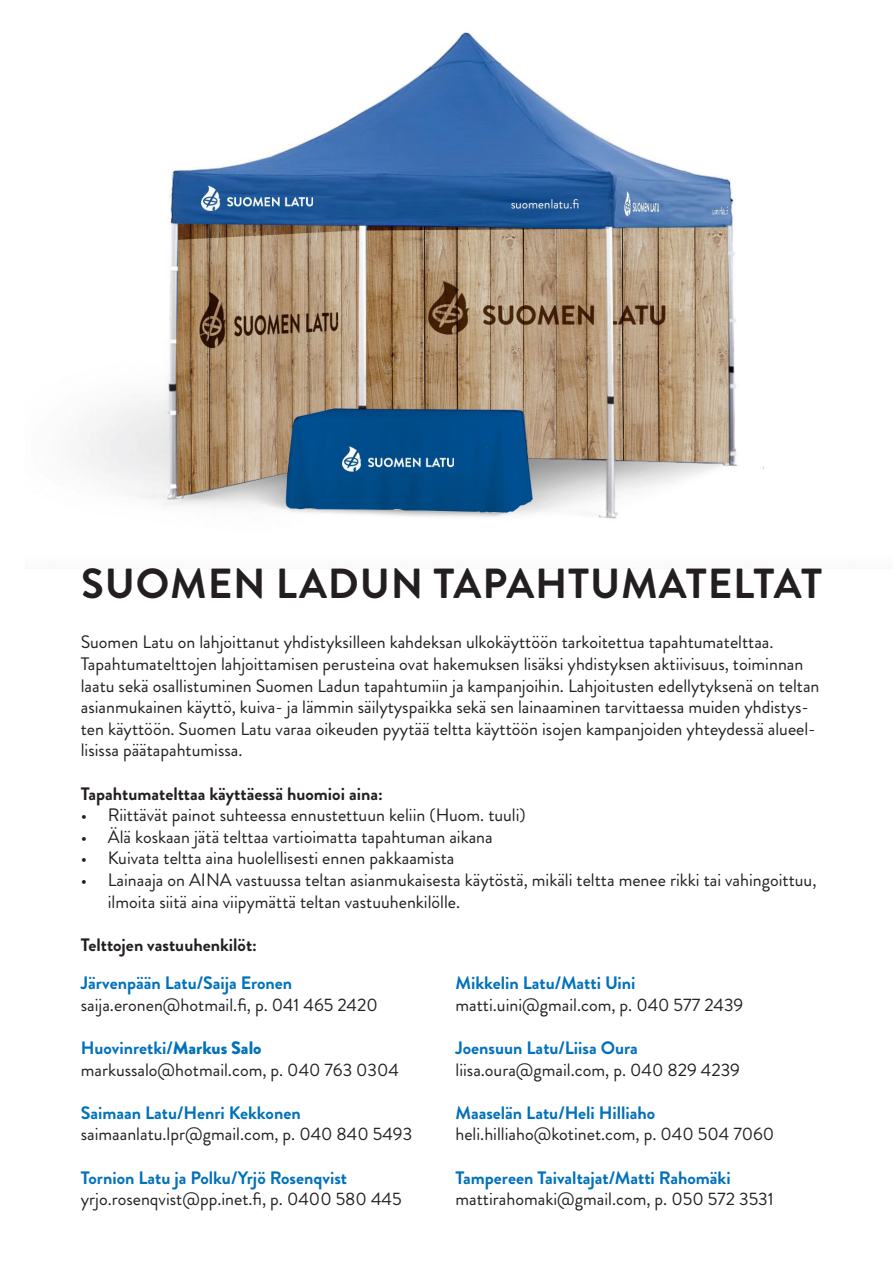
<style>
.page{position:relative;width:893px;height:1263px;background:#fff}
.page>*{position:absolute;margin:0;border:0;box-sizing:border-box;transform-origin:0 0}
.t1{font:700 42px "Brandon Grotesque";letter-spacing:.02em;color:#231f20}
.t2{font:18px/21.6px "Brandon Grotesque";color:#231f20}
.t3{font:700 18px "Brandon Grotesque";color:#0071bb}
.t4{font:700 18px "Brandon Grotesque";color:#231f20}
.s1{font-weight:900}
</style>
<div class="page">
<img style="left:76px;top:32px;width:688px;height:487px">
<p class="t1" style="left:81px;top:554px;width:742px">SUOMEN LADUN TAPAHTUMATELTAT</p>
<p class="t2" style="left:81px;top:632px;width:740px">Suomen Latu on lahjoittanut yhdistyksilleen kahdeksan ulkokäyttöön tarkoitettua tapahtumatelttaa.<br>Tapahtumatelttojen lahjoittamisen perusteina ovat hakemuksen lisäksi yhdistyksen aktiivisuus, toiminnan laatu sekä osallistuminen Suomen Ladun tapahtumiin ja kampanjoihin. Lahjoitusten edellytyksenä on teltan asianmukainen käyttö, kuiva- ja lämmin säilytyspaikka sekä sen lainaaminen tarvittaessa muiden yhdistys&shy;ten käyttöön. Suomen Latu varaa oikeuden pyytää teltta käyttöön isojen kampanjoiden yhteydessä alueel&shy;lisissa päätapahtumissa.</p>
<p class="t4" style="left:81px;top:781px;width:304px">Tapahtumatelttaa käyttäessä huomioi aina:</p>
<p class="t2" style="left:81px;top:804px;width:446px">• Riittävät painot suhteessa ennustettuun keliin (Huom. tuuli)</p>
<p class="t2" style="left:81px;top:826px;width:413px">• Älä koskaan jätä telttaa vartioimatta tapahtuman aikana</p>
<p class="t2" style="left:81px;top:848px;width:375px">• Kuivata teltta aina huolellisesti ennen pakkaamista</p>
<p class="t2" style="left:108px;top:869px;width:710px;text-indent:-27px">• Lainaaja on AINA vastuussa teltan asianmukaisesta käytöstä, mikäli teltta menee rikki tai vahingoittuu, ilmoita siitä aina viipymättä teltan vastuuhenkilölle.</p>
<p class="t4" style="left:81px;top:932px;width:178px">Telttojen vastuuhenkilöt:</p>
<p class="t3" style="left:81px;top:970px;width:213px">Järvenpään Latu/Saija Eronen</p>
<p class="t2" style="left:81px;top:994px;width:298px">saija.eronen@hotmail.fi, p. 041 465 2420</p>
<p class="t3" style="left:81px;top:1035px;width:182px">Huovinretki/<span class="s1">Markus Salo</span></p>
<p class="t2" style="left:81px;top:1059px;width:320px">markussalo@hotmail.com, p. 040 763 0304</p>
<p class="t3" style="left:81px;top:1100px;width:221px">Saimaan Latu/Henri Kekkonen</p>
<p class="t2" style="left:81px;top:1123px;width:333px">saimaanlatu.lpr@gmail.com, p. 040 840 5493</p>
<p class="t3" style="left:81px;top:1165px;width:268px">Tornion Latu ja Polku/Yrjö Rosenqvist</p>
<p class="t2" style="left:81px;top:1188px;width:322px">yrjo.rosenqvist@pp.inet.fi, p. 0400 580 445</p>
<p class="t3" style="left:455px;top:970px;width:182px">Mikkelin Latu/Matti Uini</p>
<p class="t2" style="left:455px;top:994px;width:289px">matti.uini@gmail.com, p. 040 577 2439</p>
<p class="t3" style="left:455px;top:1035px;width:184px">Joensuun Latu/Liisa Oura</p>
<p class="t2" style="left:455px;top:1059px;width:286px">liisa.oura@gmail.com, p. 040 829 4239</p>
<p class="t3" style="left:455px;top:1100px;width:201px">Maaselän Latu/Heli Hilliaho</p>
<p class="t2" style="left:455px;top:1123px;width:320px">heli.hilliaho@kotinet.com, p. 040 504 7060</p>
<p class="t3" style="left:455px;top:1165px;width:277px">Tampereen Taivaltajat/Matti Rahomäki</p>
<p class="t2" style="left:455px;top:1188px;width:320px">mattirahomaki@gmail.com, p. 050 572 3531</p>
</div>
